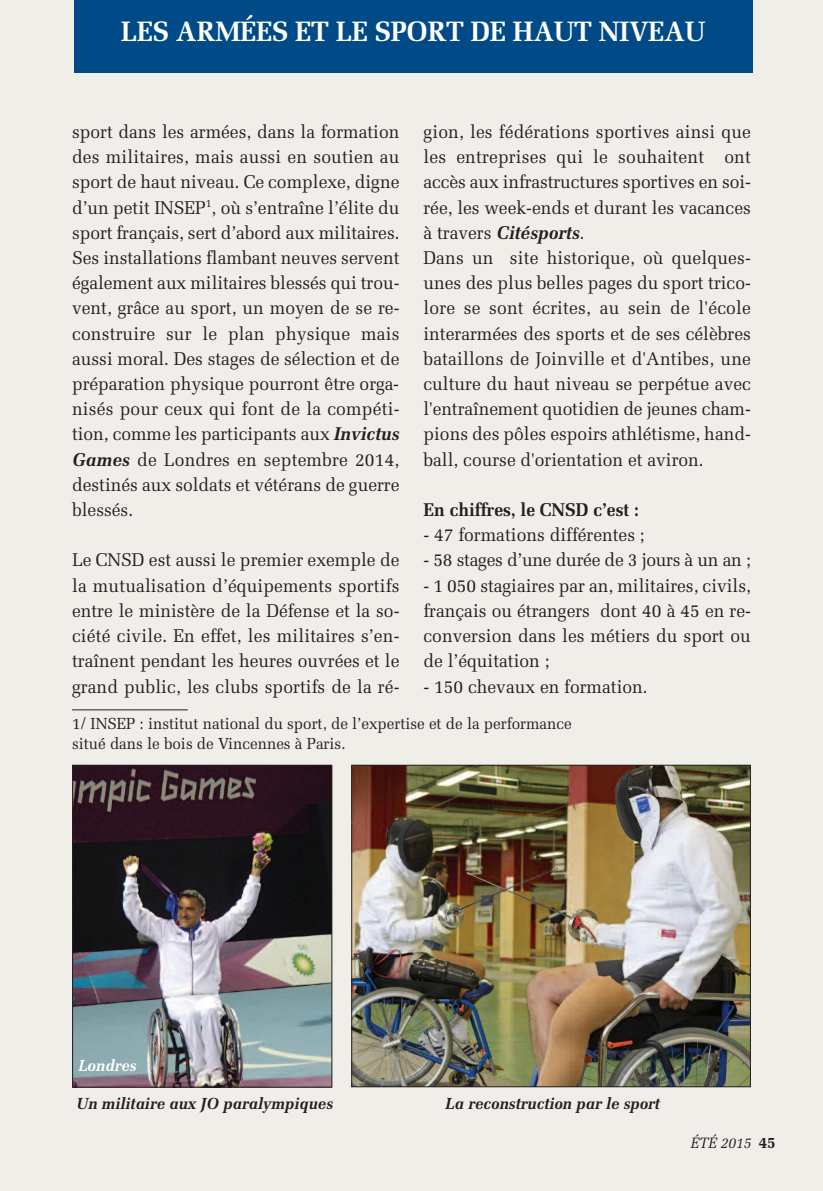
<style>
.page{position:relative;width:823px;height:1191px;background:#fff}
.page>*{position:absolute;margin:0;border:0;box-sizing:border-box;transform-origin:0 0}
.t1{font:700 28px "Melior";letter-spacing:-.01em;color:#fff;scale:.95 1}
.t2{font:18.4px/25.2px "Melior";color:#231f20;text-align:justify;scale:.95 1}
.t3{font:700 18.4px "Melior";color:#231f20;scale:.95 1}
.t4{font:16px/20px "Melior";color:#231f20;scale:.95 1}
.t5{font:italic 700 16px "Melior";color:#231f20;scale:.95 1}
.t6{font:italic 700 16px "Melior";color:#fff;scale:.95 1}
.t7{font:italic 15px "Melior";letter-spacing:-.015em;color:#231f20;scale:.95 1}
.s1{font-weight:700;font-style:italic}
.s2{font-weight:700;font-style:normal;font-size:16px}
</style>
<div class="page">
<div style="left:0;top:0;width:822px;height:1191px;background:#efeee9"></div>
<div style="left:74px;top:0;width:678px;height:73px;background:#004b87"></div>
<img style="left:74px;top:766px;width:256px;height:319px">
<div style="left:72px;top:764px;width:260px;height:323px;border:1px solid #231f20"></div>
<img style="left:353px;top:766px;width:395px;height:319px">
<div style="left:351px;top:764px;width:399px;height:323px;border:1px solid #231f20"></div>
<hr style="left:72px;top:709px;width:116px;height:1px;background:#231f20">
<h1 class="t1" style="left:121px;top:15px;width:616px">LES ARMÉES ET LE SPORT DE HAUT NIVEAU</h1>
<p class="t2" style="left:72px;top:119px;width:346px">sport dans les armées, dans la formation des militaires, mais aussi en soutien au sport de haut niveau. Ce complexe, digne d’un petit INSEP<sup>1</sup>, où s’entraîne l’élite du sport français, sert d’abord aux militaires.<br>Ses installations flambant neuves servent également aux militaires blessés qui trou&shy;vent, grâce au sport, un moyen de se re&shy;construire sur le plan physique mais aussi moral. Des stages de sélection et de préparation physique pourront être orga&shy;nisés pour ceux qui font de la compéti&shy;tion, comme les participants aux <span class="s1">Invictus Games</span> de Londres en septembre 2014, destinés aux soldats et vétérans de guerre blessés.</p>
<p class="t2" style="left:72px;top:547px;width:346px">Le CNSD est aussi le premier exemple de la mutualisation d’équipements sportifs entre le ministère de la Défense et la so&shy;ciété civile. En effet, les militaires s’en&shy;traînent pendant les heures ouvrées et le grand public, les clubs sportifs de la ré-</p>
<p class="t2" style="left:423px;top:119px;width:346px;text-align:left">gion, les fédérations sportives ainsi que les entreprises qui le souhaitent ont accès aux infrastructures sportives en soi&shy;rée, les week-ends et durant les vacances à travers <span class="s1">Citésports</span>.<br>Dans un site historique, où quelques&shy;unes des plus belles pages du sport trico&shy;lore se sont écrites, au sein de l'école interarmées des sports et de ses célèbres bataillons de Joinville et d'Antibes, une culture du haut niveau se perpétue avec l'entraînement quotidien de jeunes cham&shy;pions des pôles espoirs athlétisme, hand&shy;ball, course d'orientation et aviron.</p>
<p class="t3" style="left:423px;top:499px;width:228px">En chiffres, le CNSD c’est :</p>
<p class="t2" style="left:423px;top:522px;width:234px">- 47 formations différentes ;</p>
<p class="t2" style="left:423px;top:547px;width:346px">- 58 stages d’une durée de 3 jours à un an ;</p>
<p class="t2" style="left:423px;top:573px;width:346px">- 1 050 stagiaires par an, militaires, civils, français ou étrangers dont 40 à 45 en re&shy;conversion dans les métiers du sport ou de l’équitation ;</p>
<p class="t2" style="left:423px;top:673px;width:237px">- 150 chevaux en formation.</p>
<p class="t4" style="left:72px;top:713px;width:527px">1/ INSEP : institut national du sport, de l’expertise et de la performance situé dans le bois de Vincennes à Paris.</p>
<p class="t6" style="left:78px;top:1056px;width:63px">Londres</p>
<p class="t5" style="left:77px;top:1094px;width:271px">Un militaire aux JO paralympiques</p>
<p class="t5" style="left:445px;top:1094px;width:227px">La reconstruction par le sport</p>
<p class="t7" style="left:690px;top:1133px;width:91px">ÉTÉ 2015 <span class="s2">45</span></p>
</div>
